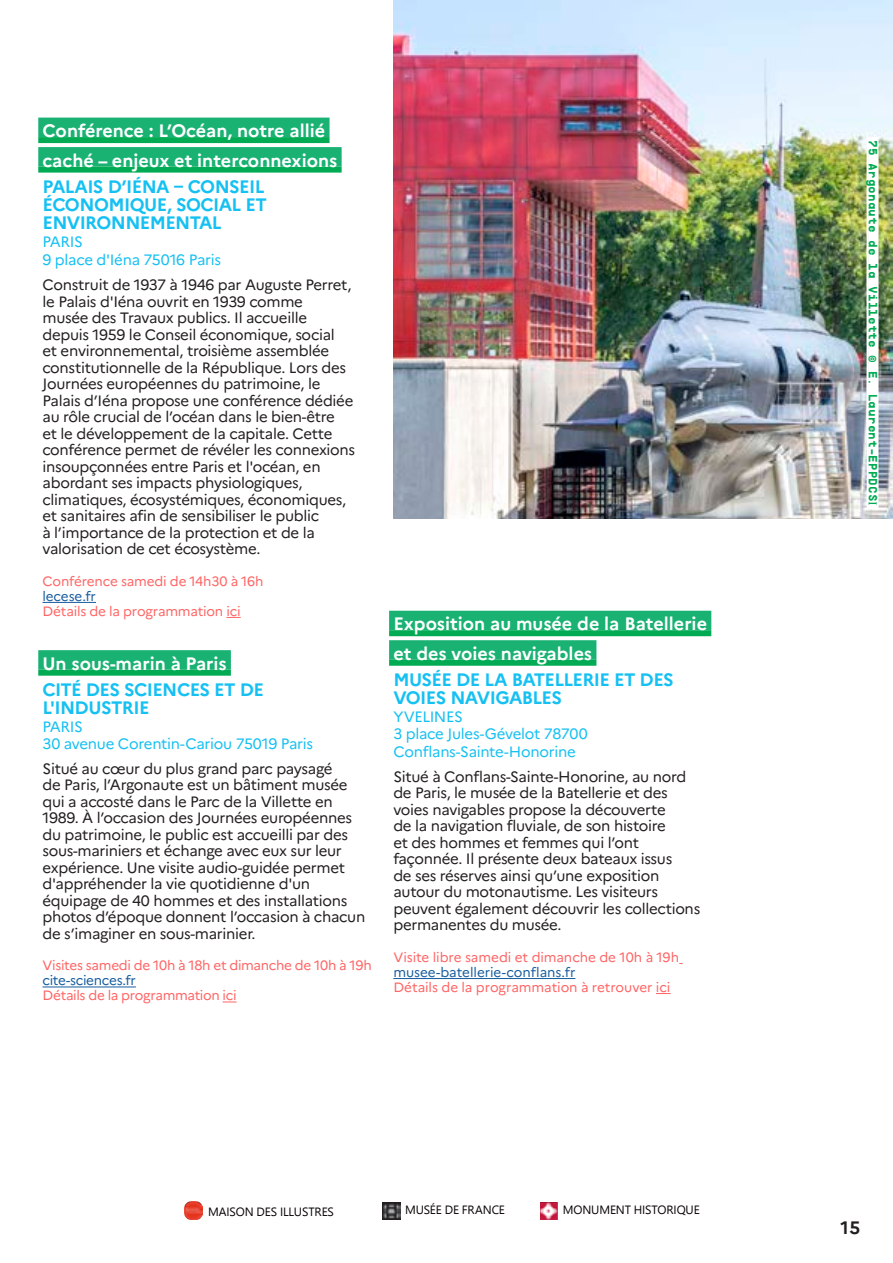
<style>
.page{position:relative;width:893px;height:1263px;background:#fff}
.page>*{position:absolute;margin:0;border:0;box-sizing:border-box;transform-origin:0 0}
.Nom_de_ville{font:700 18px "Marianne";color:#fff}
._2_titre_monument{font:700 18px/18px "Marianne";letter-spacing:-.035em;color:#15c0f2}
.Photo{font:700 18px "Marianne";color:#231f20}
.t1{font:15px/16.5px "Marianne";letter-spacing:-.02em;color:#231f20}
._2_titre_monument-2{font:15px/18px "Marianne";letter-spacing:-.025em;color:#15c0f2}
._2_titre_monument-3{font:13.5px "Marianne";letter-spacing:-.015em;color:#ff6464}
._2_titre_monument-4{font:13.5px "Marianne";letter-spacing:-.01em;color:#175d9e}
.t2{font:700 12px "Supply";color:#00ab54}
.s1{font-family:"Spectral";font-weight:500}
</style>
<div class="page">
<img style="left:393px;top:0;width:500px;height:519px">
<div style="left:869px;top:137px;width:9px;height:372px;background:#fff"></div>
<hr style="left:866px;top:137px;width:3px;height:372px;background:#fff">
<div style="left:389px;top:611px;width:322px;height:19px;background:#19b273"></div>
<div style="left:389px;top:630px;width:322px;height:6px;background:#00ab54"></div>
<div style="left:389px;top:640px;width:207px;height:20px;background:#19b273"></div>
<div style="left:389px;top:660px;width:207px;height:6px;background:#00ab54"></div>
<hr style="left:393px;top:978px;width:182px;height:1px;background:#175d9e">
<svg style="left:656px;top:993px;width:14px;height:1px"></svg>
<div style="left:38px;top:118px;width:292px;height:19px;background:#19b273"></div>
<div style="left:38px;top:137px;width:292px;height:6px;background:#00ab54"></div>
<div style="left:38px;top:147px;width:304px;height:20px;background:#19b273"></div>
<div style="left:38px;top:167px;width:304px;height:6px;background:#00ab54"></div>
<hr style="left:43px;top:602px;width:53px;height:1px;background:#175d9e">
<svg style="left:226px;top:617px;width:15px;height:1px"></svg>
<div style="left:38px;top:650px;width:193px;height:20px;background:#19b273"></div>
<div style="left:38px;top:670px;width:193px;height:6px;background:#00ab54"></div>
<hr style="left:43px;top:986px;width:93px;height:1px;background:#175d9e">
<svg style="left:223px;top:1001px;width:14px;height:1px"></svg>
<img style="left:383px;top:1202px;width:18px;height:18px">
<img style="left:540px;top:1203px;width:18px;height:17px">
<img style="left:185px;top:1202px;width:18px;height:18px">
<p class="Nom_de_ville" style="left:43px;top:120px;width:284px">Conférence : L’Océan, notre allié</p>
<p class="Nom_de_ville" style="left:43px;top:149px;width:296px">caché – enjeux et interconnexions</p>
<p class="_2_titre_monument" style="left:43px;top:178px;width:226px">PALAIS D’IÉNA – CONSEIL<br>ÉCONOMIQUE, SOCIAL ET<br>ENVIRONNEMENTAL</p>
<p class="_2_titre_monument-2" style="left:43px;top:233px;width:42px">PARIS</p>
<p class="_2_titre_monument-2" style="left:43px;top:251px;width:180px">9 place d'Iéna 75016 Paris</p>
<p class="t1" style="left:43px;top:276px;width:314px">Construit de 1937 à 1946 par Auguste Perret, le Palais d'Iéna ouvrit en 1939 comme<br>musée des Travaux publics. Il accueille depuis 1959 le Conseil économique, social<br>et environnemental, troisième assemblée constitutionnelle de la République. Lors des Journées européennes du patrimoine, le Palais d’Iéna propose une conférence dédiée au rôle crucial de l’océan dans le bien-être<br>et le développement de la capitale. Cette conférence permet de révéler les connexions insoupçonnées entre Paris et l'océan, en abordant ses impacts physiologiques, climatiques, écosystémiques, économiques, et sanitaires afin de sensibiliser le public<br>à l’importance de la protection et de la valorisation de cet écosystème.</p>
<p class="_2_titre_monument-3" style="left:43px;top:573px;width:223px">Conférence samedi de 14h30 à 16h</p>
<p class="_2_titre_monument-4" style="left:43px;top:588px;width:55px">lecese.fr</p>
<p class="_2_titre_monument-3" style="left:43px;top:603px;width:200px">Détails de la programmation ici</p>
<p class="Nom_de_ville" style="left:43px;top:652px;width:186px">Un sous-marin à Paris</p>
<p class="_2_titre_monument" style="left:43px;top:681px;width:223px">CITÉ DES SCIENCES ET DE<br>L'INDUSTRIE</p>
<p class="_2_titre_monument-2" style="left:43px;top:718px;width:42px">PARIS</p>
<p class="_2_titre_monument-2" style="left:43px;top:734px;width:272px">30 avenue Corentin-Cariou 75019 Paris</p>
<p class="t1" style="left:43px;top:760px;width:324px">Situé au cœur du plus grand parc paysagé<br>de Paris, l’Argonaute est un bâtiment musée qui a accosté dans le Parc de la Villette en 1989. À l’occasion des Journées européennes du patrimoine, le public est accueilli par des sous-mariniers et échange avec eux sur leur expérience. Une visite audio-guidée permet d'appréhender la vie quotidienne d'un équipage de 40 hommes et des installations photos d’époque donnent l’occasion à chacun de s’imaginer en sous-marinier.</p>
<p class="_2_titre_monument-3" style="left:43px;top:957px;width:331px">Visites samedi de 10h à 18h et dimanche de 10h à 19h</p>
<p class="_2_titre_monument-4" style="left:43px;top:972px;width:95px">cite-sciences.fr</p>
<p class="_2_titre_monument-3" style="left:43px;top:987px;width:196px">Détails de la programmation ici</p>
<p class="Nom_de_ville" style="left:393px;top:613px;width:315px">Exposition au musée de la Batellerie</p>
<p class="Nom_de_ville" style="left:393px;top:642px;width:200px">et des voies navigables</p>
<p class="_2_titre_monument" style="left:393px;top:671px;width:282px">MUSÉE DE LA BATELLERIE ET DES<br>VOIES NAVIGABLES</p>
<p class="_2_titre_monument-2" style="left:393px;top:708px;width:71px">YVELINES</p>
<p class="_2_titre_monument-2" style="left:393px;top:724px;width:196px">3 place Jules-Gévelot 78700<br>Conflans-Sainte-Honorine</p>
<p class="t1" style="left:393px;top:768px;width:308px">Situé à Conflans-Sainte-Honorine, au nord de Paris, le musée de la Batellerie et des voies navigables propose la découverte<br>de la navigation fluviale, de son histoire<br>et des hommes et femmes qui l’ont façonnée. Il présente deux bateaux issus<br>de ses réserves ainsi qu’une exposition autour du motonautisme. Les visiteurs peuvent également découvrir les collections permanentes du musée.</p>
<p class="_2_titre_monument-3" style="left:393px;top:949px;width:287px">Visite libre samedi et dimanche de 10h à 19h</p>
<p class="_2_titre_monument-4" style="left:393px;top:964px;width:184px">musee-batellerie-conflans.fr</p>
<p class="_2_titre_monument-3" style="left:393px;top:979px;width:279px">Détails de la programmation à retrouver ici</p>
<p class="t2" style="left:882px;top:140px;width:367px;rotate:90deg">75 Argonaute de la Villette © E. Laurent-EPPDCS<span class="s1">I</span></p>
<p class="Photo" style="left:841px;top:1216px;width:21px">15</p>
</div>
